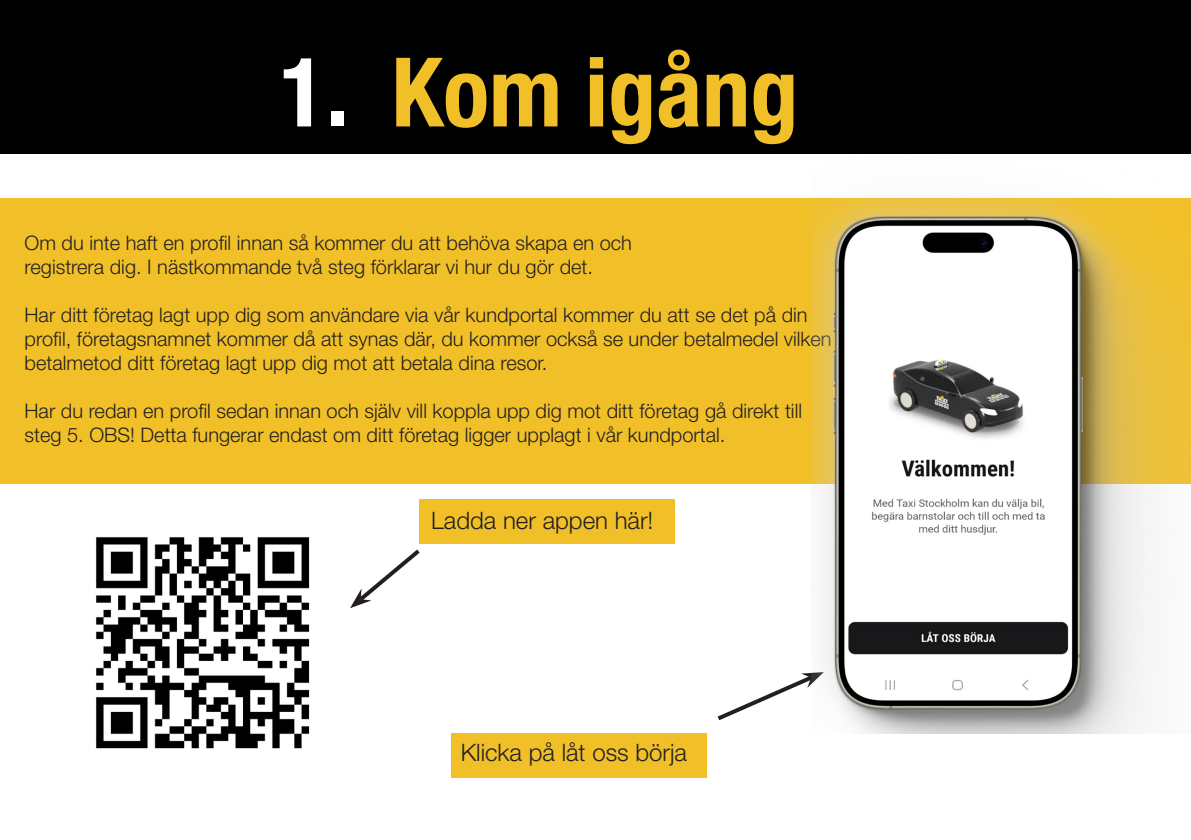
<style>
.page{position:relative;width:1191px;height:840px;background:#fff}
.page>*{position:absolute;margin:0;border:0;box-sizing:border-box;transform-origin:0 0}
.t1{font:700 condensed 96px "Helvetica Neue LT Com";color:#f1c029}
.t2{font:300 24px "Helvetica Neue LT Std";color:#231f20}
.t3{font:300 20px/24px "Helvetica Neue LT Std";color:#231f20}
.s1{color:#fff}
</style>
<div class="page">
<div style="left:0;top:0;width:1191px;height:153px;background:#000"></div>
<div style="left:0;top:198px;width:1190px;height:286px;background:#f1c029"></div>
<svg style="left:717px;top:672px;width:94px;height:49px"></svg>
<div style="left:452px;top:732px;width:255px;height:45px;background:#f1c029"></div>
<img style="left:811px;top:153px;width:380px;height:579px">
<img style="left:1028px;top:159px;width:163px;height:575px">
<img style="left:96px;top:537px;width:214px;height:212px">
<div style="left:420px;top:498px;width:255px;height:45px;background:#f1c029"></div>
<svg style="left:350px;top:549px;width:70px;height:59px"></svg>
<p class="t1" style="left:280px;top:35px;width:520px"><span class="s1">1.</span> Kom igång</p>
<p class="t3" style="left:25px;top:230px;width:609px">Om du inte haft en profil innan så kommer du att behöva skapa en och</p>
<p class="t3" style="left:25px;top:254px;width:570px">registrera dig. I nästkommande två steg förklarar vi hur du gör det.</p>
<p class="t3" style="left:25px;top:302px;width:808px">Har ditt företag lagt upp dig som användare via vår kundportal kommer du att se det på din profil, företagsnamnet kommer då att synas där, du kommer också se under betalmedel vilken betalmetod ditt företag lagt upp dig mot att betala dina resor.</p>
<p class="t3" style="left:25px;top:398px;width:779px">Har du redan en profil sedan innan och själv vill koppla upp dig mot ditt företag gå direkt till steg 5. OBS! Detta fungerar endast om ditt företag ligger upplagt i vår kundportal.</p>
<p class="t2" style="left:431px;top:505px;width:224px">Ladda ner appen här!</p>
<p class="t2" style="left:461px;top:737px;width:228px">Klicka på låt oss börja</p>
</div>
